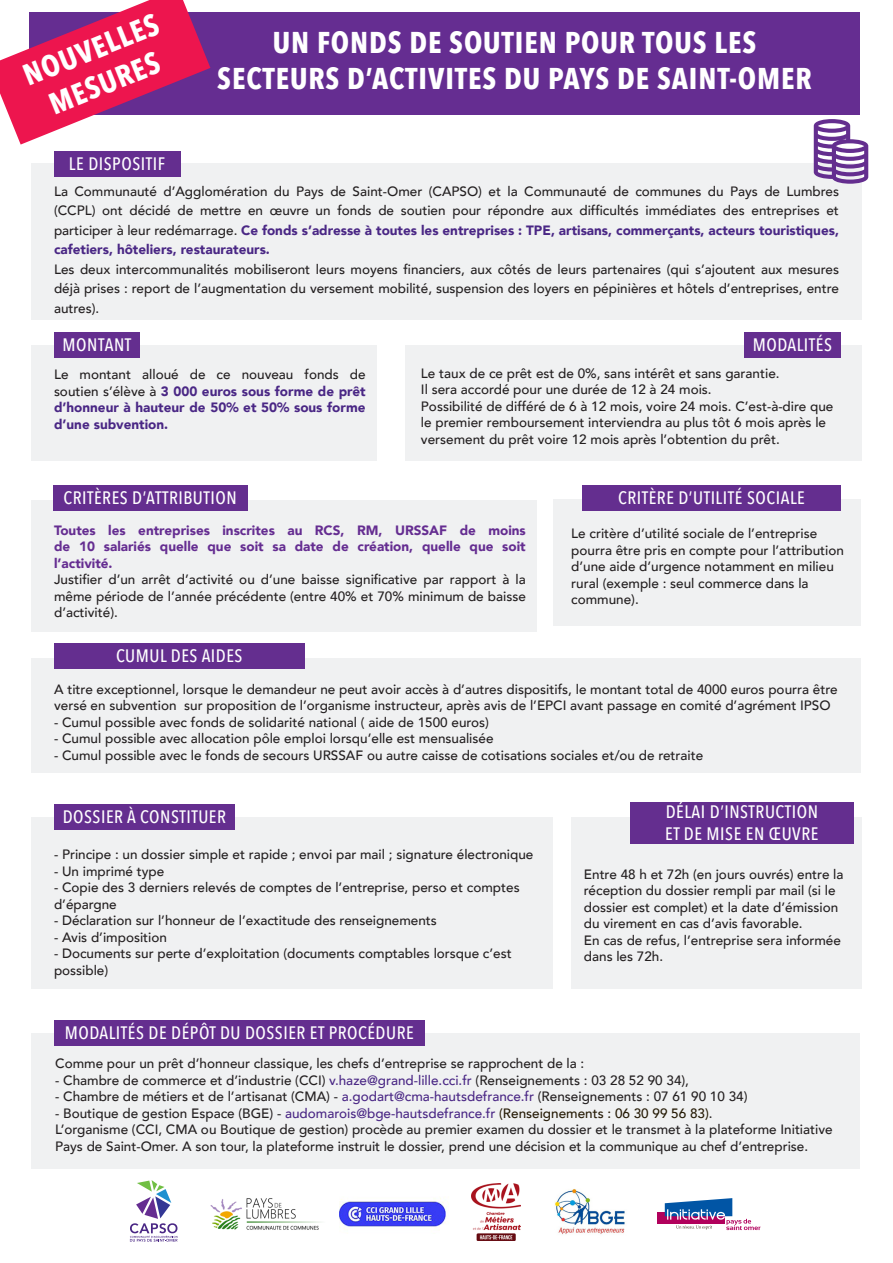
<style>
.page{position:relative;width:893px;height:1263px;background:#fff}
.page>*{position:absolute;margin:0;border:0;box-sizing:border-box;transform-origin:0 0}
.t1{font:700 30px "Avenir Next Condensed";letter-spacing:.03em;color:#fff}
.t2{font:500 18px "Avenir Next Condensed";letter-spacing:.03em;color:#fff}
.t3{font:500 13.5px/16.5px "Avenir";color:#231f20}
.t4{font:900 13.5px/16.5px "Avenir";color:#4a2785;text-align:justify}
.t5{font:900 13.5px/16.5px "Avenir";color:#652d91;text-align:justify}
.s1{font-weight:900;color:#4a2785}
.s2{font-weight:500;color:#231f20}
.s3{color:#4a2785}
.s4{color:#251a05}
</style>
<div class="page">
<div style="left:29px;top:12px;width:831px;height:102px;background:#652d91"></div>
<div style="left:31px;top:164px;width:831px;height:156px;background:#f0f1f2"></div>
<div style="left:31px;top:345px;width:346px;height:116px;background:#f0f1f2"></div>
<div style="left:31px;top:499px;width:506px;height:132px;background:#f0f1f2"></div>
<div style="left:31px;top:817px;width:522px;height:172px;background:#f0f1f2"></div>
<div style="left:571px;top:817px;width:291px;height:172px;background:#f0f1f2"></div>
<div style="left:31px;top:1033px;width:829px;height:136px;background:#f0f1f2"></div>
<div style="left:405px;top:345px;width:457px;height:116px;background:#f0f1f2"></div>
<img style="left:471px;top:1183px;width:50px;height:57px">
<svg style="left:130px;top:1180px;width:47px;height:61px"></svg>
<img style="left:555px;top:1189px;width:70px;height:45px">
<svg style="left:657px;top:1198px;width:104px;height:33px"></svg>
<div style="left:54px;top:151px;width:126px;height:25px;background:#642e8f"></div>
<div style="left:54px;top:332px;width:85px;height:25px;background:#642e8f"></div>
<div style="left:53px;top:485px;width:194px;height:26px;background:#642e8f"></div>
<div style="left:54px;top:804px;width:181px;height:26px;background:#642e8f"></div>
<div style="left:630px;top:802px;width:224px;height:41px;background:#642e8f"></div>
<div style="left:54px;top:1020px;width:370px;height:26px;background:#642e8f"></div>
<div style="left:744px;top:332px;width:97px;height:25px;background:#642e8f"></div>
<svg style="left:814px;top:119px;width:54px;height:65px"></svg>
<img style="left:210px;top:1198px;width:111px;height:32px">
<div style="left:553px;top:499px;width:308px;height:127px;background:#f0f1f2"></div>
<div style="left:582px;top:485px;width:259px;height:26px;background:#642e8f"></div>
<div style="left:31px;top:658px;width:830px;height:115px;background:#f0f1f2"></div>
<div style="left:54px;top:643px;width:250px;height:25px;background:#642e8f"></div>
<img style="left:340px;top:1198px;width:107px;height:32px">
<svg style="left:0;top:0;width:210px;height:145px"></svg>
<p class="t1" style="left:18px;top:59px;width:145px;rotate:-22deg">NOUVELLES</p>
<p class="t1" style="left:44px;top:88px;width:118px;rotate:-22deg">MESURES</p>
<p class="t2" style="left:69px;top:153px;width:98px">LE DISPOSITIF</p>
<p class="t1" style="left:273px;top:24px;width:485px">UN FONDS DE SOUTIEN POUR TOUS LES</p>
<p class="t1" style="left:217px;top:60px;width:596px">SECTEURS D’ACTIVITES DU PAYS DE SAINT-OMER</p>
<p class="t3" style="left:54px;top:181px;width:786px;line-height:19.5px;text-align:justify">La Communauté d’Agglomération du Pays de Saint-Omer (CAPSO) et la Communauté de communes du Pays de Lumbres (CCPL) ont décidé de mettre en œuvre un fonds de soutien pour répondre aux difficultés immédiates des entreprises et participer à leur redémarrage. <span class="s1">Ce fonds s’adresse à toutes les entreprises : TPE, artisans, commerçants, acteurs touristiques, cafetiers, hôteliers, restaurateurs.</span></p>
<p class="t3" style="left:54px;top:259px;width:786px;line-height:19.5px;text-align:justify">Les deux intercommunalités mobiliseront leurs moyens financiers, aux côtés de leurs partenaires (qui s’ajoutent aux mesures déjà prises : report de l’augmentation du versement mobilité, suspension des loyers en pépinières et hôtels d’entreprises, entre autres).</p>
<p class="t2" style="left:63px;top:333px;width:70px">MONTANT</p>
<p class="t2" style="left:753px;top:333px;width:81px">MODALITÉS</p>
<p class="t3" style="left:421px;top:364px;width:360px">Le taux de ce prêt est de 0%, sans intérêt et sans garantie.</p>
<p class="t3" style="left:421px;top:381px;width:292px">Il sera accordé pour une durée de 12 à 24 mois.</p>
<p class="t3" style="left:421px;top:397px;width:414px">Possibilité de différé de 6 à 12 mois, voire 24 mois. C’est-à-dire que le premier remboursement interviendra au plus tôt 6 mois après le versement du prêt voire 12 mois après l’obtention du prêt.</p>
<p class="t2" style="left:618px;top:487px;width:188px">CRITÈRE D’UTILITÉ SOCIALE</p>
<p class="t3" style="left:571px;top:524px;width:274px">Le critère d’utilité sociale de l’entreprise pourra être pris en compte pour l’attribution d’une aide d’urgence notamment en milieu rural (exemple : seul commerce dans la commune).</p>
<p class="t4" style="left:54px;top:366px;width:313px"><span class="s2">Le montant alloué de ce nouveau fonds de soutien s’élève à</span> 3 000 euros sous forme de prêt d’honneur à hauteur de 50% et 50% sous forme d’une subvention.</p>
<p class="t2" style="left:63px;top:487px;width:175px">CRITÈRES D’ATTRIBUTION</p>
<p class="t5" style="left:54px;top:522px;width:473px">Toutes les entreprises inscrites au RCS, RM, URSSAF de moins de 10 salariés quelle que soit sa date de création, quelle que soit l’activité.</p>
<p class="t3" style="left:54px;top:571px;width:473px;text-align:justify">Justifier d’un arrêt d’activité ou d’une baisse significative par rapport à la même période de l’année précédente (entre 40% et 70% minimum de baisse d’activité).</p>
<p class="t2" style="left:116px;top:644px;width:128px">CUMUL DES AIDES</p>
<p class="t3" style="left:54px;top:680px;width:785px">A titre exceptionnel, lorsque le demandeur ne peut avoir accès à d’autres dispositifs, le montant total de 4000 euros pourra être versé en subvention sur proposition de l’organisme instructeur, après avis de l’EPCI avant passage en comité d’agrément IPSO</p>
<p class="t3" style="left:54px;top:713px;width:436px">- Cumul possible avec fonds de solidarité national ( aide de 1500 euros)</p>
<p class="t3" style="left:54px;top:729px;width:441px">- Cumul possible avec allocation pôle emploi lorsqu’elle est mensualisée</p>
<p class="t3" style="left:54px;top:746px;width:651px">- Cumul possible avec le fonds de secours URSSAF ou autre caisse de cotisations sociales et/ou de retraite</p>
<p class="t2" style="left:63px;top:806px;width:165px">DOSSIER À CONSTITUER</p>
<p class="t2" style="left:666px;top:801px;width:154px">DÉLAI D’INSTRUCTION</p>
<p class="t2" style="left:665px;top:822px;width:155px">ET DE MISE EN ŒUVRE</p>
<p class="t3" style="left:54px;top:845px;width:481px">- Principe : un dossier simple et rapide ; envoi par mail ; signature électronique</p>
<p class="t3" style="left:54px;top:862px;width:112px">- Un imprimé type</p>
<p class="t3" style="left:54px;top:878px;width:467px">- Copie des 3 derniers relevés de comptes de l’entreprise, perso et comptes d’épargne</p>
<p class="t3" style="left:54px;top:911px;width:384px">- Déclaration sur l’honneur de l’exactitude des renseignements</p>
<p class="t3" style="left:54px;top:928px;width:115px">- Avis d’imposition</p>
<p class="t3" style="left:54px;top:944px;width:459px">- Documents sur perte d’exploitation (documents comptables lorsque c’est possible)</p>
<p class="t2" style="left:65px;top:1022px;width:350px">MODALITÉS DE DÉPÔT DU DOSSIER ET PROCÉDURE</p>
<p class="t3" style="left:584px;top:865px;width:261px">Entre 48 h et 72h (en jours ouvrés) entre la réception du dossier rempli par mail (si le dossier est complet) et la date d’émission du virement en cas d’avis favorable.</p>
<p class="t3" style="left:584px;top:931px;width:259px">En cas de refus, l’entreprise sera informée dans les 72h.</p>
<p class="t3" style="left:55px;top:1055px;width:531px">Comme pour un prêt d’honneur classique, les chefs d’entreprise se rapprochent de la :</p>
<p class="t3" style="left:55px;top:1071px;width:635px">- Chambre de commerce et d’industrie (CCI) <span class="s3">v.haze@grand-lille.cci.fr</span> (Renseignements : 03 28 52 90 34),</p>
<p class="t3" style="left:55px;top:1088px;width:694px">- Chambre de métiers et de l’artisanat (CMA) - <span class="s3">a.godart@cma-hautsdefrance.fr</span> (Renseignements : 07 61 90 10 34)</p>
<p class="t3" style="left:55px;top:1104px;width:659px">- Boutique de gestion Espace (BGE) - <span class="s3">audomarois@bge-hautsdefrance.fr</span> <span class="s4">(Renseignements : 06 30 99 56 83)</span>.</p>
<p class="t3" style="left:55px;top:1121px;width:779px">L’organisme (CCI, CMA ou Boutique de gestion) procède au premier examen du dossier et le transmet à la plateforme Initiative<br>Pays de Saint-Omer. A son tour, la plateforme instruit le dossier, prend une décision et la communique au chef d’entreprise.</p>
</div>
